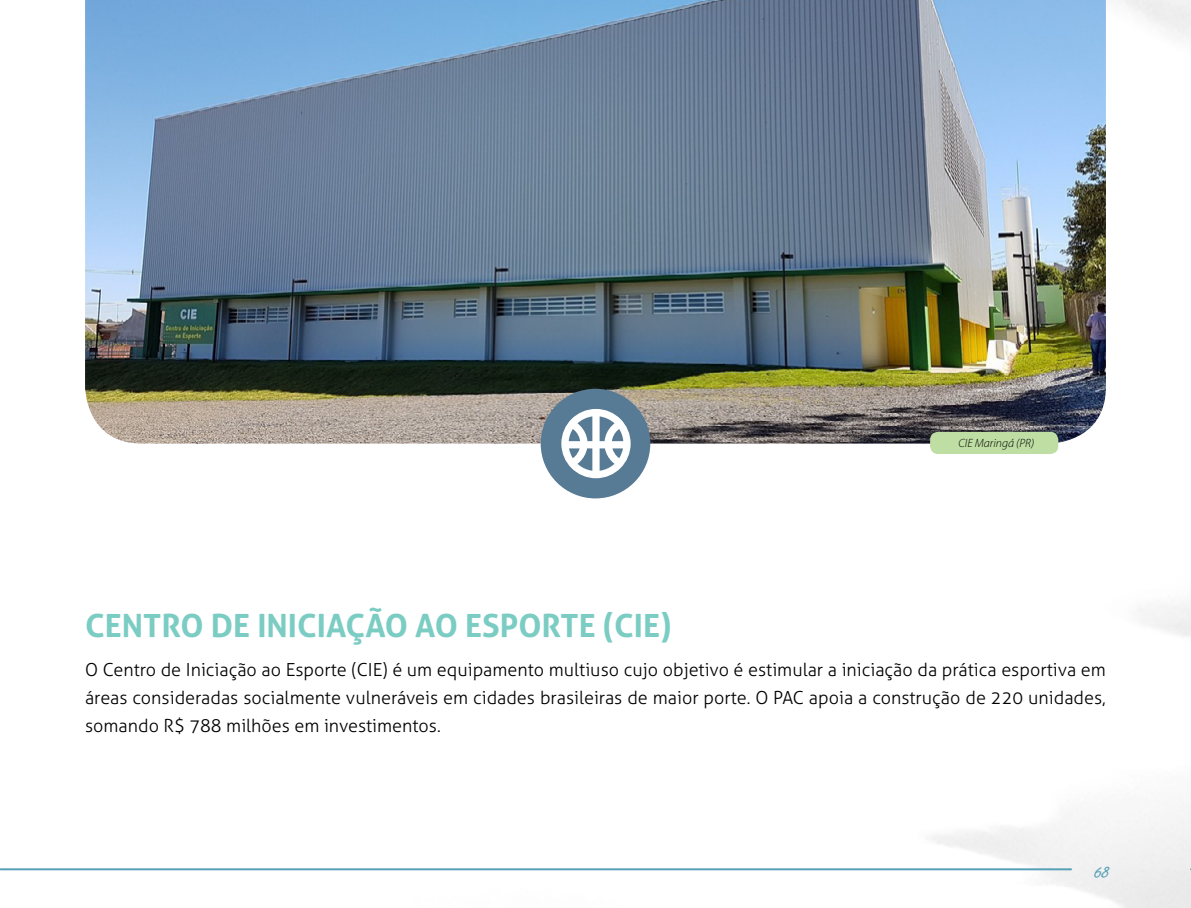
<style>
.page{position:relative;width:1191px;height:908px;background:#fff}
.page>*{position:absolute;margin:0;border:0;box-sizing:border-box;transform-origin:0 0}
.t1{font:700 32px "Aller";color:#7bccc3}
.t2{font:22px "Freestyle Script";color:#57a0b7}
.t3{font:300 18px/28px "Aller";color:#000;text-align:justify}
.t4{font:italic 300 12px "Myriad Pro";color:#000}
</style>
<div class="page">
<hr style="left:0;top:867px;width:1071px;height:2px;background:#57a0b7">
<img style="left:85px;top:0;width:1021px;height:443px">
<div style="left:540px;top:388px;width:110px;height:110px;background:#577a95;border-radius:50%"></div>
<svg style="left:561px;top:409px;width:69px;height:69px"></svg>
<div style="left:930px;top:431px;width:128px;height:23px;background:#bedea3;border-radius:8px"></div>
<p class="t4" style="left:958px;top:437px;width:77px">CIE Maringá (PR)</p>
<h1 class="t1" style="left:85px;top:605px;width:588px">CENTRO DE INICIAÇÃO AO ESPORTE (CIE)</h1>
<p class="t3" style="left:85px;top:655px;width:1022px">O Centro de Iniciação ao Esporte (CIE) é um equipamento multiuso cujo objetivo é estimular a iniciação da prática esportiva em áreas consideradas socialmente vulneráveis em cidades brasileiras de maior porte. O PAC apoia a construção de 220 unidades, somando R$ 788 milhões em investimentos.</p>
<p class="t2" style="left:1094px;top:859px;width:17px">68</p>
</div>
